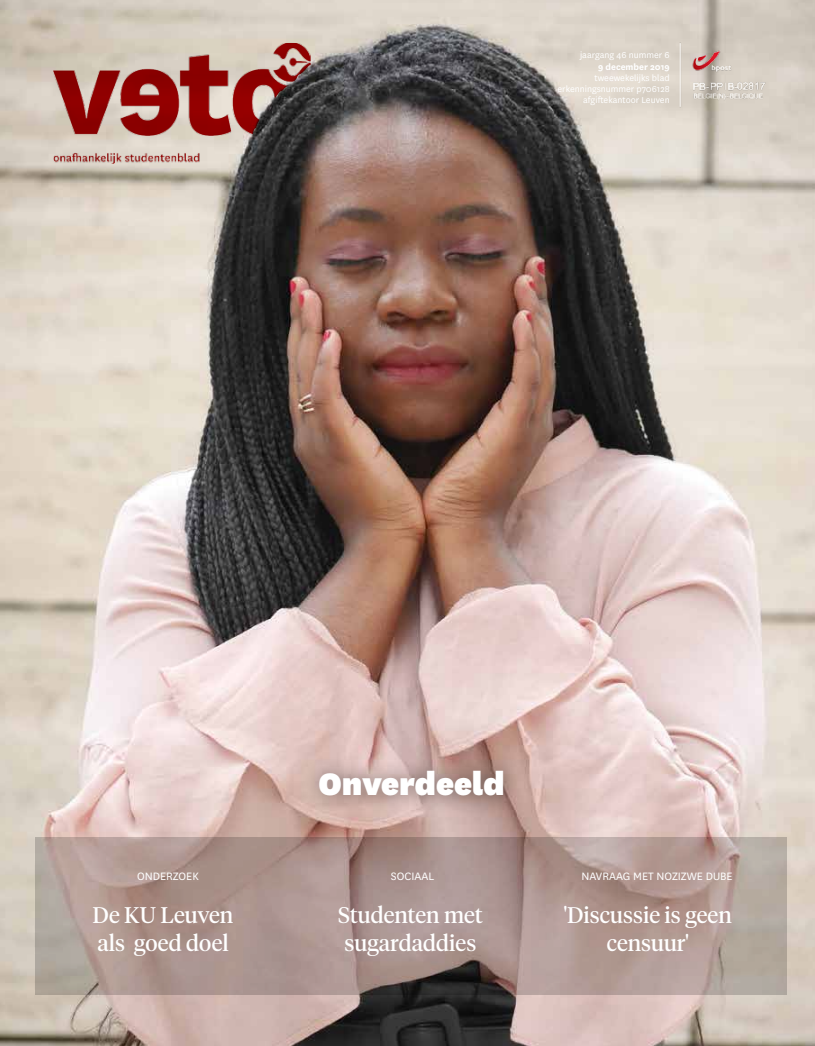
<style>
.page{position:relative;width:815px;height:1046px;background:#fff}
.page>*{position:absolute;margin:0;border:0;box-sizing:border-box;transform-origin:0 0}
.t1{font:900 36.25px "National";color:#fff}
.t2{font:22.5px/27.5px "Tiempos Headline";color:#fff}
.t3{font:12.5px "National";color:#fff}
.t4{font:10px/11.2px "National";color:#fff;text-align:right}
.t5{font:700 10px "National";color:#fff}
</style>
<div class="page">
<img style="left:0;top:0;width:815px;height:1045px">
<svg style="left:35px;top:837px;width:752px;height:158px;background:#aa948e"></svg>
<img style="left:670px;top:32px;width:117px;height:87px">
<div style="left:300px;top:752px;width:223px;height:62px;background:#181716;opacity:.4"></div>
<img style="left:53px;top:43px;width:258px;height:121px">
<p class="t4" style="left:580px;top:49px;width:91px">jaargang 46 nummer 6</p>
<p class="t5" style="left:598px;top:59px;width:73px">9 december 2019</p>
<p class="t4" style="left:558px;top:72px;width:114px">tweewekelijks blad erkenningsnummer p706128 afgiftekantoor Leuven</p>
<h1 class="t1" style="left:319px;top:758px;width:188px">Onverdeeld</h1>
<p class="t3" style="left:137px;top:867px;width:63px">ONDERZOEK</p>
<p class="t3" style="left:391px;top:867px;width:45px">SOCIAAL</p>
<p class="t3" style="left:581px;top:867px;width:153px">NAVRAAG MET NOZIZWE DUBE</p>
<h2 class="t2" style="left:93px;top:900px;width:142px">De KU Leuven als goed doel</h2>
<h2 class="t2" style="left:338px;top:900px;width:146px">Studenten met sugardaddies</h2>
<h2 class="t2" style="left:564px;top:900px;width:169px;text-align:center">'Discussie is geen censuur'</h2>
</div>
